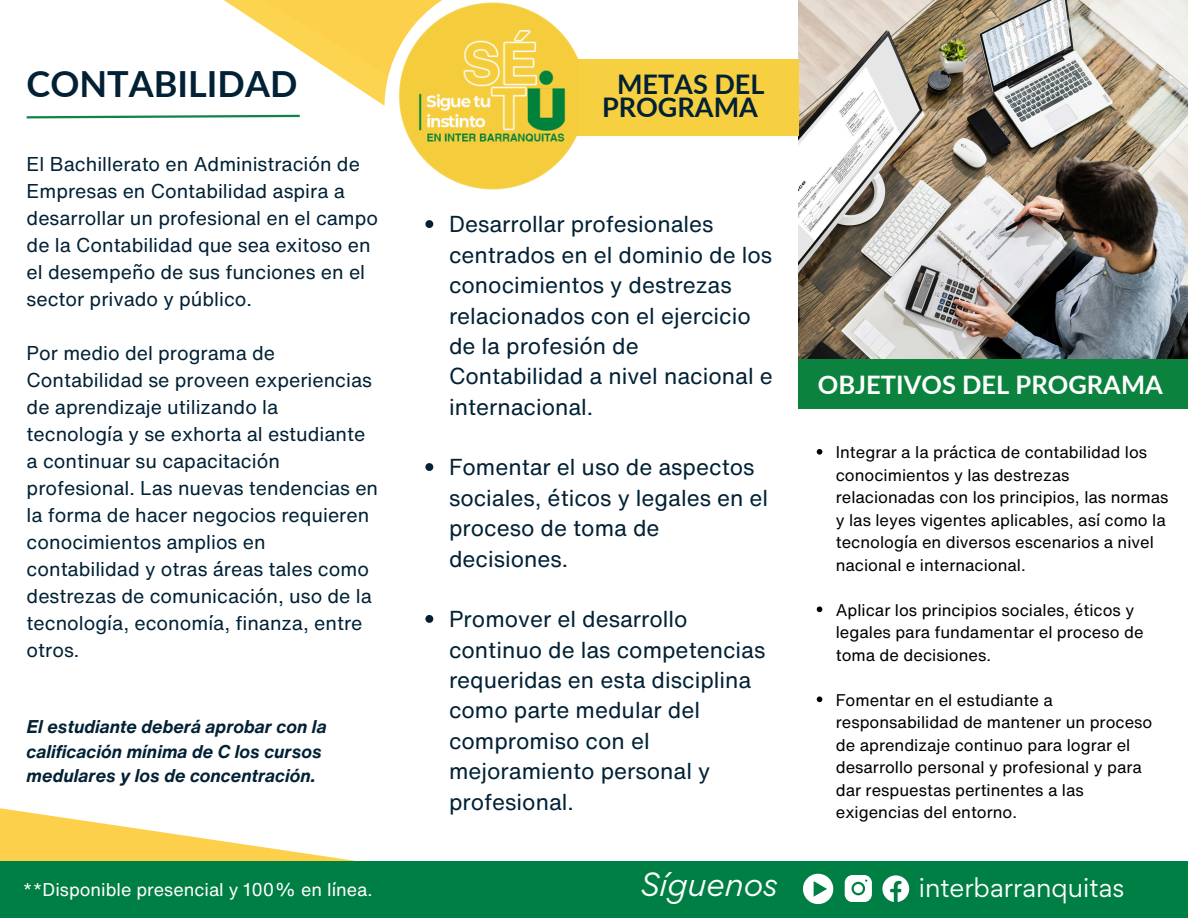
<style>
.page{position:relative;width:1188px;height:918px;background:#fff}
.page>*{position:absolute;margin:0;border:0;box-sizing:border-box;transform-origin:0 0}
.t1{font:700 36px "Lato";color:#022135}
.t2{font:italic 30px "Gordita";color:#fff}
.t3{font:700 27px/23.7px "Lato";color:#022135;text-align:center}
.t4{font:700 25.5px "Lato";color:#fff}
.t5{font:24.3px "Gordita";color:#fff}
.t6{font:22.5px/30.3px "Helvetica Now Text";color:#022135}
.t7{font:19.5px/27px "Helvetica Now Text";color:#022135}
.t8{font:italic 700 18px/24.8px "Helvetica Now Text";color:#022135}
.t9{font:18px "Helvetica Now Text";color:#fff}
.t10{font:16.5px/22.5px "Helvetica Now Text";color:#000}
</style>
<div class="page">
<svg style="left:0;top:808px;width:396px;height:54px"></svg>
<img style="left:799px;top:0;width:389px;height:359px">
<svg style="left:224px;top:0;width:160px;height:82px;fill:#fdd44f"></svg>
<svg style="left:26px;top:114px;width:274px;height:5px"></svg>
<svg style="left:384px;top:0;width:195px;height:226px"></svg>
<div style="left:569px;top:59px;width:230px;height:77px;background:#f7d041"></div>
<img style="left:396px;top:0;width:182px;height:194px">
<div style="left:0;top:862px;width:1188px;height:56px;background:#007f45"></div>
<svg style="left:882px;top:875px;width:27px;height:27px"></svg>
<svg style="left:845px;top:875px;width:27px;height:27px"></svg>
<svg style="left:803px;top:874px;width:30px;height:30px"></svg>
<svg style="left:817px;top:449px;width:5px;height:6px"></svg>
<svg style="left:817px;top:607px;width:5px;height:5px"></svg>
<svg style="left:817px;top:697px;width:5px;height:5px"></svg>
<svg style="left:425px;top:220px;width:8px;height:8px"></svg>
<svg style="left:425px;top:463px;width:8px;height:8px"></svg>
<svg style="left:425px;top:615px;width:8px;height:8px"></svg>
<div style="left:799px;top:359px;width:389px;height:50px;background:#0b833e"></div>
<p class="t1" style="left:27px;top:61px;width:272px">CONTABILIDAD</p>
<p class="t7" style="left:27px;top:150px;width:353px">El Bachillerato en Administración de Empresas en Contabilidad aspira a desarrollar un profesional en el campo de la Contabilidad que sea exitoso en el desempeño de sus funciones en el sector privado y público.</p>
<p class="t7" style="left:27px;top:339px;width:353px">Por medio del programa de<br>Contabilidad se proveen experiencias de aprendizaje utilizando la tecnología y se exhorta al estudiante a continuar su capacitación profesional. Las nuevas tendencias en la forma de hacer negocios requieren conocimientos amplios en contabilidad y otras áreas tales como destrezas de comunicación, uso de la tecnología, economía, finanza, entre otros.</p>
<p class="t8" style="left:27px;top:714px;width:302px">El estudiante deberá aprobar con la calificación mínima de C los cursos medulares y los de concentración.</p>
<p class="t9" style="left:23px;top:876px;width:351px">**Disponible presencial y 100% en línea.</p>
<p class="t3" style="left:602px;top:71px;width:164px">METAS DEL<br>PROGRAMA</p>
<p class="t6" style="left:449px;top:209px;width:325px">Desarrollar profesionales centrados en el dominio de los conocimientos y destrezas relacionados con el ejercicio de la profesión de<br>Contabilidad a nivel nacional e internacional.</p>
<p class="t6" style="left:449px;top:452px;width:321px">Fomentar el uso de aspectos sociales, éticos y legales en el proceso de toma de decisiones.</p>
<h3 class="t6" style="left:449px;top:604px;width:318px">Promover el desarrollo continuo de las competencias requeridas en esta disciplina como parte medular del compromiso con el mejoramiento personal y profesional.</h3>
<p class="t4" style="left:818px;top:368px;width:346px">OBJETIVOS DEL PROGRAMA</p>
<p class="t10" style="left:836px;top:441px;width:334px">Integrar a la práctica de contabilidad los conocimientos y las destrezas relacionadas con los principios, las normas y las leyes vigentes aplicables, así como la tecnología en diversos escenarios a nivel nacional e internacional.</p>
<h1 class="t10" style="left:836px;top:598px;width:309px">Aplicar los principios sociales, éticos y legales para fundamentar el proceso de toma de decisiones.</h1>
<p class="t10" style="left:836px;top:688px;width:318px">Fomentar en el estudiante a responsabilidad de mantener un proceso de aprendizaje continuo para lograr el desarrollo personal y profesional y para dar respuestas pertinentes a las exigencias del entorno.</p>
<h4 class="t2" style="left:640px;top:864px;width:139px">Síguenos</h4>
<p class="t5" style="left:919px;top:871px;width:207px">interbarranquitas</p>
</div>
